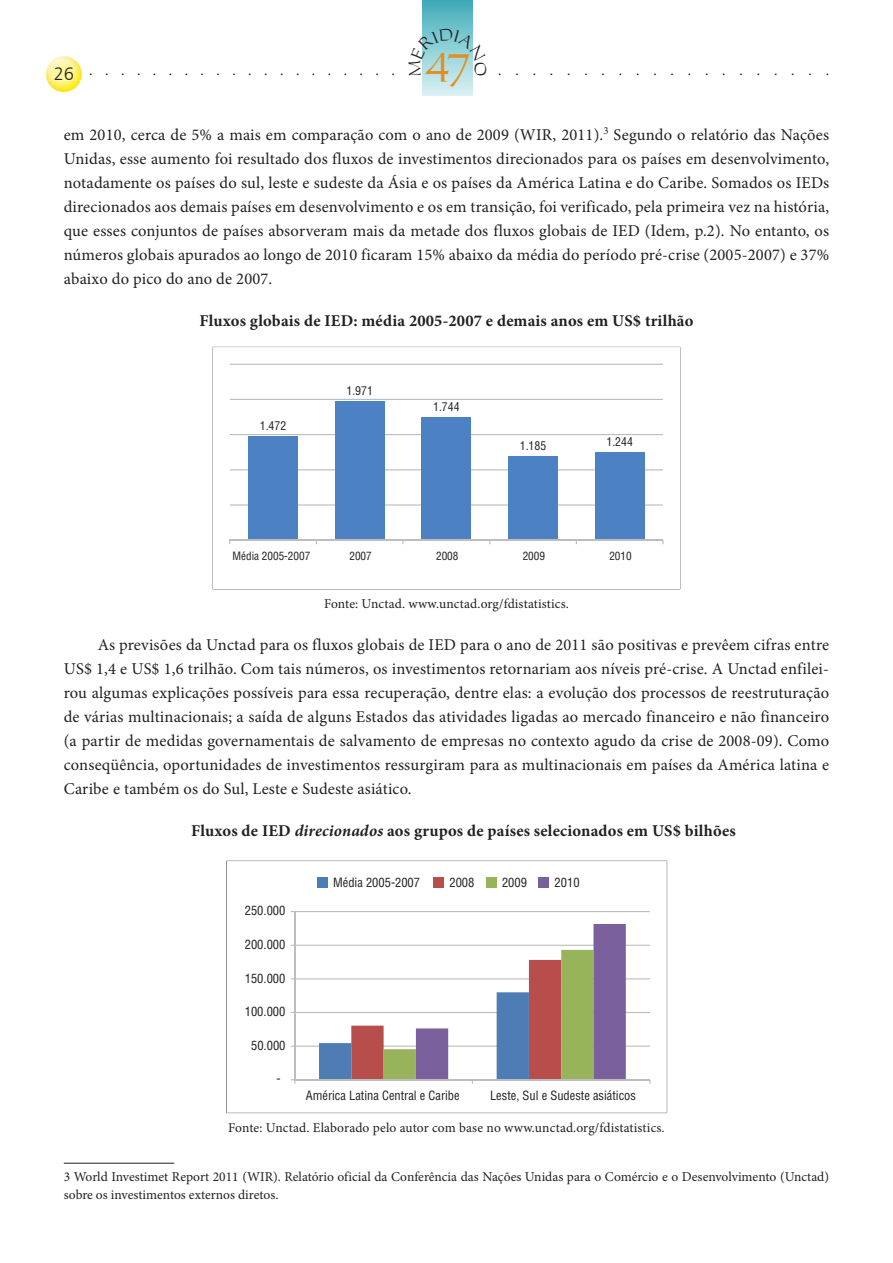
<style>
.page{position:relative;width:893px;height:1263px;background:#fff}
.page>*{position:absolute;margin:0;border:0;box-sizing:border-box;transform-origin:0 0}
.t1{font:36.9px "Carleton Normal";color:#e28e25}
.t2{font:18px "Humanist 777 BT Light B";color:#231f20}
.t3{font:16.5px/24px "Minion Pro";letter-spacing:.01em;color:#231f20;text-align:justify}
.t4{font:700 16.5px "Minion Pro";letter-spacing:.01em;color:#231f20}
.t5{font:15px "Minion Pro";color:#231f20}
.t6{font:13.5px/18px "Minion Pro";color:#231f20}
.t7{font:condensed 12.45px "Helvetica";color:#231f20}
.t8{font:condensed 11.85px "Helvetica";color:#231f20}
.t9{font:condensed 11.25px "Helvetica";color:#231f20}
.s1{font-style:italic}
</style>
<div class="page">
<svg style="left:423px;top:0;width:50px;height:96px;background:#87cad3"></svg>
<img style="left:53px;top:56px;width:22px;height:4px">
<img style="left:46px;top:60px;width:36px;height:32px">
<svg style="left:212px;top:347px;width:469px;height:243px"></svg>
<svg style="left:226px;top:860px;width:441px;height:253px"></svg>
<hr style="left:64px;top:1163px;width:110px;height:1px;background:#231f20">
<svg style="left:422px;top:28px;width:51px;height:48px;background:#94d4da"></svg>
<p class="t2" style="left:54px;top:62px;width:22px">26</p>
<p class="t5" style="left:89px;top:61px;width:307px">....................</p>
<h1 class="t1" style="left:424px;top:46px;width:48px">47</h1>
<p class="t5" style="left:498px;top:61px;width:332px">....................</p>
<p class="t3" style="left:64px;top:122px;width:767px">em 2010, cerca de 5% a mais em comparação com o ano de 2009 (WIR, 2011).<sup>3</sup> Segundo o relatório das Nações Unidas, esse aumento foi resultado dos fluxos de investimentos direcionados para os países em desenvolvimento, notadamente os países do sul, leste e sudeste da Ásia e os países da América Latina e do Caribe. Somados os IEDs direcionados aos demais países em desenvolvimento e os em transição, foi verificado, pela primeira vez na história, que esses conjuntos de países absorveram mais da metade dos fluxos globais de IED (Idem, p.2). No entanto, os números globais apurados ao longo de 2010 ficaram 15% abaixo da média do período pré-crise (2005-2007) e 37% abaixo do pico do ano de 2007.</p>
<p class="t4" style="left:200px;top:309px;width:495px">Fluxos globais de IED: média 2005-2007 e demais anos em US$ trilhão</p>
<p class="t8" style="left:260px;top:418px;width:28px">1.472</p>
<p class="t8" style="left:346px;top:383px;width:28px">1.971</p>
<p class="t8" style="left:433px;top:399px;width:28px">1.744</p>
<p class="t8" style="left:520px;top:438px;width:28px">1.185</p>
<p class="t8" style="left:606px;top:434px;width:28px">1.244</p>
<p class="t9" style="left:232px;top:549px;width:79px">Média 2005-2007</p>
<p class="t9" style="left:349px;top:549px;width:24px">2007</p>
<p class="t9" style="left:436px;top:549px;width:24px">2008</p>
<p class="t9" style="left:523px;top:549px;width:24px">2009</p>
<p class="t9" style="left:609px;top:549px;width:24px">2010</p>
<p class="t6" style="left:324px;top:594px;width:246px">Fonte: Unctad. www.unctad.org/fdistatistics.</p>
<p class="t3" style="left:64px;top:632px;width:767px;text-indent:34px">As previsões da Unctad para os fluxos globais de IED para o ano de 2011 são positivas e prevêem cifras entre US$ 1,4 e US$ 1,6 trilhão. Com tais números, os investimentos retornariam aos níveis pré-crise. A Unctad enfilei&shy;rou algumas explicações possíveis para essa recuperação, dentre elas: a evolução dos processos de reestruturação de várias multinacionais; a saída de alguns Estados das atividades ligadas ao mercado financeiro e não financeiro (a partir de medidas governamentais de salvamento de empresas no contexto agudo da crise de 2008-09). Como conseqüência, oportunidades de investimentos ressurgiram para as multinacionais em países da América latina e Caribe e também os do Sul, Leste e Sudeste asiático.</p>
<p class="t4" style="left:191px;top:819px;width:546px">Fluxos de IED <span class="s1">direcionados</span> aos grupos de países selecionados em US$ bilhões</p>
<p class="t7" style="left:245px;top:903px;width:42px">250.000</p>
<p class="t7" style="left:245px;top:936px;width:42px">200.000</p>
<p class="t7" style="left:245px;top:970px;width:42px">150.000</p>
<p class="t7" style="left:245px;top:1004px;width:42px">100.000</p>
<p class="t7" style="left:251px;top:1037px;width:36px">50.000</p>
<p class="t7" style="left:277px;top:1071px;width:6px">-</p>
<p class="t7" style="left:333px;top:874px;width:89px">Média 2005-2007</p>
<p class="t7" style="left:449px;top:874px;width:26px">2008</p>
<p class="t7" style="left:502px;top:874px;width:26px">2009</p>
<p class="t7" style="left:555px;top:874px;width:26px">2010</p>
<p class="t7" style="left:306px;top:1087px;width:155px">América Latina Central e Caribe</p>
<p class="t7" style="left:490px;top:1087px;width:147px">Leste, Sul e Sudeste asiáticos</p>
<p class="t6" style="left:228px;top:1119px;width:438px">Fonte: Unctad. Elaborado pelo autor com base no www.unctad.org/fdistatistics.</p>
<p class="t6" style="left:64px;top:1168px;width:767px">3 World Investimet Report 2011 (WIR). Relatório oficial da Conferência das Nações Unidas para o Comércio e o Desenvolvimento (Unctad) sobre os investimentos externos diretos.</p>
</div>
